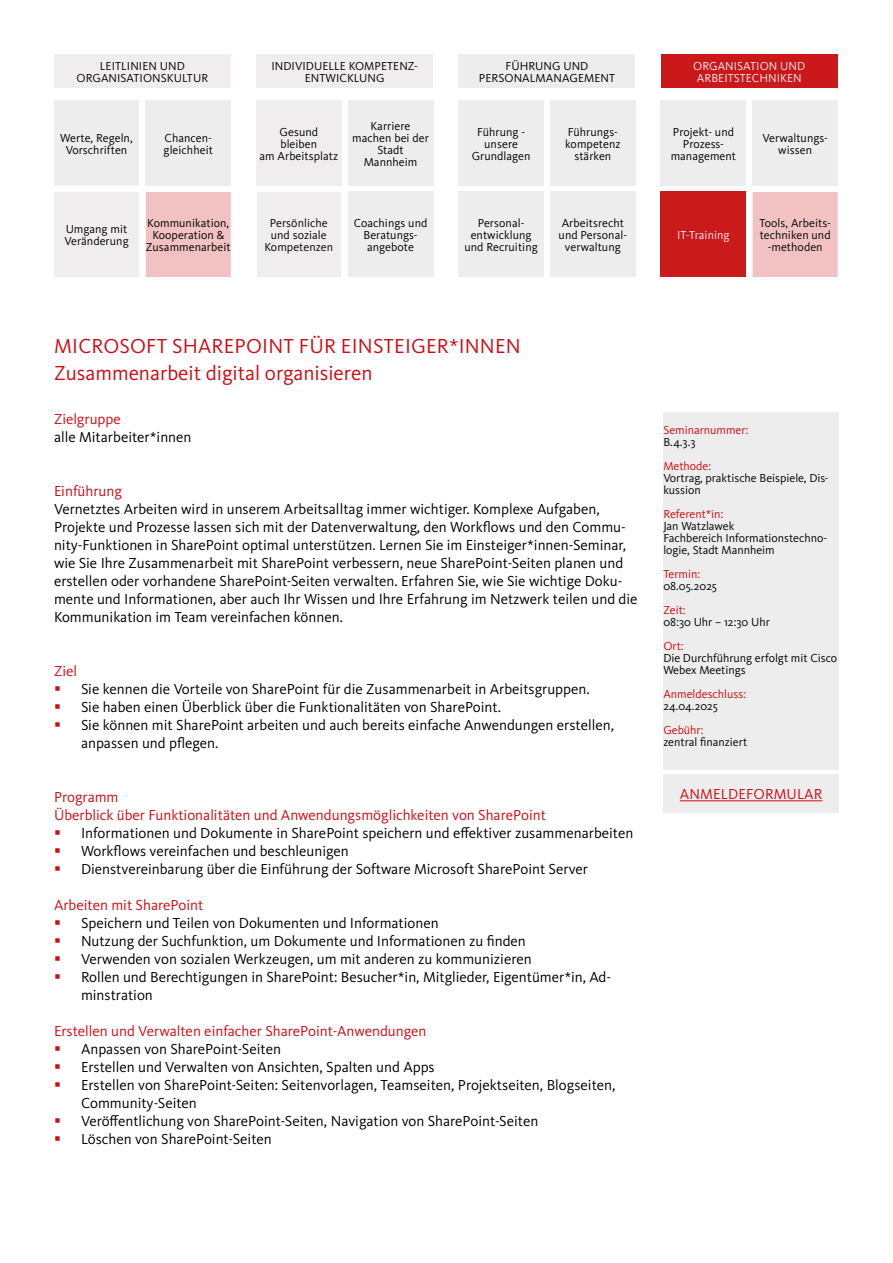
<style>
.page{position:relative;width:893px;height:1263px;background:#fff}
.page>*{position:absolute;margin:0;border:0;box-sizing:border-box;transform-origin:0 0}
.t1{font:21px/27px "Kievit OT";letter-spacing:.005em;color:#d20a11}
.t2{font:15px/18px "Kievit OT";color:#000}
.t3{font:15px/18px "Kievit OT";color:#d20a11}
.t4{font:12px/12px "Kievit OT";letter-spacing:.005em;color:#000;text-align:center}
.t5{font:12px/12px "Kievit OT";color:#020203}
.t6{font:12px/12px "Kievit OT";letter-spacing:.005em;color:#020304;text-align:center}
.t7{font:12px "Kievit OT";color:#d20a11}
.t8{font:12px/12px "Kievit OT";letter-spacing:.005em;color:#efedee;text-align:center}
.t9{font:12px/12px "Kievit OT";letter-spacing:.005em;color:#030405;text-align:center}
.t10{font:12px/12px "Kievit OT";letter-spacing:.005em;color:#010202;text-align:center}
</style>
<div class="page">
<div style="left:54px;top:54px;width:177px;height:34px;background:#efedee"></div>
<div style="left:256px;top:54px;width:177px;height:34px;background:#efedee"></div>
<div style="left:459px;top:54px;width:176px;height:34px;background:#eeedee"></div>
<div style="left:661px;top:54px;width:177px;height:34px;background:#ca181b"></div>
<svg style="left:54px;top:88px;width:784px;height:13px"></svg>
<svg style="left:54px;top:101px;width:699px;height:176px;fill:#efedee"></svg>
<div style="left:146px;top:101px;width:85px;height:85px;background:#eeedee"></div>
<div style="left:256px;top:101px;width:85px;height:85px;background:#efedee"></div>
<div style="left:348px;top:101px;width:85px;height:85px;background:#eeedee"></div>
<div style="left:459px;top:101px;width:85px;height:85px;background:#eeedee"></div>
<div style="left:550px;top:101px;width:85px;height:85px;background:#eeedee"></div>
<div style="left:661px;top:101px;width:85px;height:85px;background:#eeedee"></div>
<div style="left:753px;top:101px;width:85px;height:85px;background:#eeedee"></div>
<svg style="left:146px;top:192px;width:692px;height:85px"></svg>
<div style="left:348px;top:192px;width:85px;height:85px;background:#eeedee"></div>
<div style="left:459px;top:192px;width:85px;height:85px;background:#eeedee"></div>
<div style="left:550px;top:192px;width:85px;height:85px;background:#eeedee"></div>
<div style="left:661px;top:192px;width:85px;height:85px;background:#cb1a1c"></div>
<div style="left:663px;top:412px;width:176px;height:358px;background:#eeedee"></div>
<div style="left:663px;top:775px;width:176px;height:38px;background:#eeedee"></div>
<hr style="left:680px;top:800px;width:142px;height:1px;background:#d20a11">
<p class="t6" style="left:77px;top:60px;width:133px">LEITLINIEN UND<br>ORGANISATIONSKULTUR</p>
<p class="t6" style="left:271px;top:60px;width:148px">INDIVIDUELLE KOMPETENZ-<br>ENTWICKLUNG</p>
<p class="t4" style="left:479px;top:60px;width:138px">FÜHRUNG UND<br>PERSONALMANAGEMENT</p>
<p class="t8" style="left:693px;top:60px;width:114px">ORGANISATION UND<br>ARBEITSTECHNIKEN</p>
<p class="t4" style="left:60px;top:132px;width:74px">Werte, Regeln,<br>Vorschriften</p>
<p class="t4" style="left:164px;top:132px;width:51px;text-align:left">Chancen&shy;gleichheit</p>
<p class="t10" style="left:259px;top:126px;width:80px">Gesund<br>bleiben<br>am Arbeitsplatz</p>
<p class="t4" style="left:352px;top:120px;width:78px">Karriere machen bei der<br>Stadt<br>Mannheim</p>
<p class="t4" style="left:472px;top:126px;width:60px">Führung - unsere<br>Grundlagen</p>
<p class="t4" style="left:565px;top:126px;width:57px">Führungs&shy;kompetenz stärken</p>
<p class="t4" style="left:671px;top:126px;width:67px">Projekt- und<br>Prozess&shy;management</p>
<p class="t4" style="left:762px;top:132px;width:67px">Verwaltungs&shy;wissen</p>
<p class="t6" style="left:64px;top:223px;width:66px;text-align:left">Umgang mit<br>Veränderung</p>
<p class="t4" style="left:146px;top:217px;width:86px">Kommunikation,<br>Kooperation &amp;<br>Zusammenarbeit</p>
<p class="t6" style="left:264px;top:217px;width:70px">Persönliche und soziale<br>Kompetenzen</p>
<p class="t4" style="left:354px;top:217px;width:75px">Coachings und<br>Beratungs&shy;angebote</p>
<p class="t4" style="left:464px;top:217px;width:75px">Personal&shy;entwicklung und Recruiting</p>
<p class="t4" style="left:559px;top:217px;width:70px">Arbeitsrecht und Personal&shy;verwaltung</p>
<p class="t8" style="left:677px;top:229px;width:54px">IT-Training</p>
<p class="t9" style="left:759px;top:217px;width:73px">Tools, Arbeits&shy;techniken und -methoden</p>
<h1 class="t1" style="left:54px;top:333px;width:468px">MICROSOFT SHAREPOINT FÜR EINSTEIGER*INNEN<br>Zusammenarbeit digital organisieren</h1>
<p class="t3" style="left:54px;top:410px;width:68px">Zielgruppe</p>
<p class="t2" style="left:54px;top:428px;width:139px">alle Mitarbeiter*innen</p>
<p class="t3" style="left:54px;top:482px;width:70px">Einführung</p>
<p class="t2" style="left:54px;top:500px;width:585px">Vernetztes Arbeiten wird in unserem Arbeitsalltag immer wichtiger. Komplexe Aufgaben, Projekte und Prozesse lassen sich mit der Datenverwaltung, den Workflows und den Commu&shy;nity-Funktionen in SharePoint optimal unterstützen. Lernen Sie im Einsteiger*innen-Seminar, wie Sie Ihre Zusammenarbeit mit SharePoint verbessern, neue SharePoint-Seiten planen und erstellen oder vorhandene SharePoint-Seiten verwalten. Erfahren Sie, wie Sie wichtige Doku&shy;mente und Informationen, aber auch Ihr Wissen und Ihre Erfahrung im Netzwerk teilen und die Kommunikation im Team vereinfachen können.</p>
<p class="t3" style="left:54px;top:662px;width:25px">Ziel</p>
<p class="t2" style="left:81px;top:680px;width:535px">Sie kennen die Vorteile von SharePoint für die Zusammenarbeit in Arbeitsgruppen.<br>Sie haben einen Überblick über die Funktionalitäten von SharePoint.<br>Sie können mit SharePoint arbeiten und auch bereits einfache Anwendungen erstellen, anpassen und pflegen.</p>
<p class="t3" style="left:54px;top:788px;width:493px">Programm<br>Überblick über Funktionalitäten und Anwendungsmöglichkeiten von SharePoint</p>
<p class="t2" style="left:81px;top:824px;width:554px">Informationen und Dokumente in SharePoint speichern und effektiver zusammenarbeiten<br>Workflows vereinfachen und beschleunigen<br>Dienstvereinbarung über die Einführung der Software Microsoft SharePoint Server</p>
<p class="t3" style="left:54px;top:896px;width:151px">Arbeiten mit SharePoint</p>
<p class="t2" style="left:81px;top:914px;width:532px">Speichern und Teilen von Dokumenten und Informationen<br>Nutzung der Suchfunktion, um Dokumente und Informationen zu finden<br>Verwenden von sozialen Werkzeugen, um mit anderen zu kommunizieren<br>Rollen und Berechtigungen in SharePoint: Besucher*in, Mitglieder, Eigentümer*in, Ad&shy;minstration</p>
<p class="t3" style="left:54px;top:1022px;width:374px">Erstellen und Verwalten einfacher SharePoint-Anwendungen</p>
<p class="t2" style="left:81px;top:1040px;width:536px">Anpassen von SharePoint-Seiten<br>Erstellen und Verwalten von Ansichten, Spalten und Apps<br>Erstellen von SharePoint-Seiten: Seitenvorlagen, Teamseiten, Projektseiten, Blogseiten, Community-Seiten<br>Veröffentlichung von SharePoint-Seiten, Navigation von SharePoint-Seiten<br>Löschen von SharePoint-Seiten</p>
<p class="t7" style="left:663px;top:423px;width:87px">Seminarnummer:</p>
<p class="t5" style="left:663px;top:436px;width:34px">B.4.3.3</p>
<p class="t7" style="left:663px;top:459px;width:49px">Methode:</p>
<p class="t5" style="left:663px;top:472px;width:167px">Vortrag, praktische Beispiele, Dis&shy;kussion</p>
<p class="t7" style="left:663px;top:507px;width:62px">Referent*in:</p>
<p class="t5" style="left:663px;top:520px;width:165px">Jan Watzlawek<br>Fachbereich Informationstechno&shy;logie, Stadt Mannheim</p>
<p class="t7" style="left:663px;top:567px;width:38px">Termin:</p>
<p class="t5" style="left:663px;top:580px;width:55px">08.05.2025</p>
<p class="t7" style="left:663px;top:603px;width:24px">Zeit:</p>
<p class="t5" style="left:663px;top:616px;width:108px">08:30 Uhr – 12:30 Uhr</p>
<p class="t7" style="left:663px;top:639px;width:22px">Ort:</p>
<p class="t4" style="left:663px;top:652px;width:175px;text-align:left">Die Durchführung erfolgt mit Cisco<br>Webex Meetings</p>
<p class="t7" style="left:663px;top:687px;width:84px">Anmeldeschluss:</p>
<p class="t5" style="left:663px;top:700px;width:56px">24.04.2025</p>
<p class="t7" style="left:663px;top:723px;width:42px">Gebühr:</p>
<p class="t5" style="left:663px;top:736px;width:85px">zentral finanziert</p>
<p class="t3" style="left:680px;top:785px;width:144px">ANMELDEFORMULAR</p>
</div>
